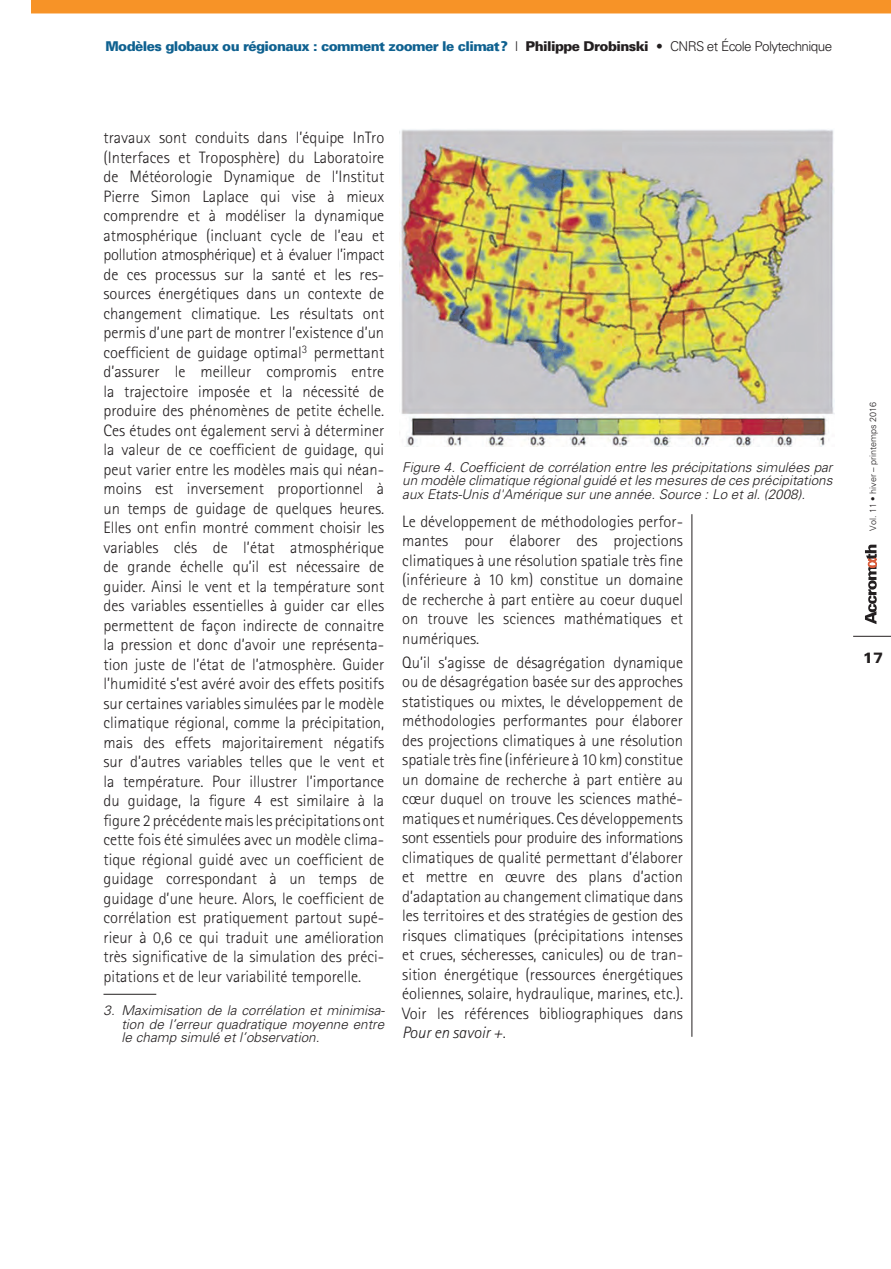
<style>
.page{position:relative;width:891px;height:1269px;background:#fff}
.page>*{position:absolute;margin:0;border:0;box-sizing:border-box;transform-origin:0 0}
.t1{font:300 16.5px/19.5px "Rotis Sans Serif";color:#231f20;text-align:justify}
.t2{font:900 15px "Univers";color:#231f20}
.t3{font:italic 300 13.5px/13.5px "Univers";color:#231f20;text-align:justify}
.t4{font:900 13.5px "Univers";letter-spacing:-.04em;color:#0f6190}
.t5{font:300 9px "Univers";color:#231f20}
.s1{font-weight:300;color:#231f20}
.s2{color:#231f20}
.s3{font-style:italic}
</style>
<div class="page">
<hr style="left:103px;top:994px;width:53px;height:1px;background:#231f20">
<hr style="left:853px;top:636px;width:38px;height:1px;background:#231f20">
<svg style="left:865px;top:545px;width:12px;height:79px"></svg>
<svg style="left:32px;top:0;width:859px;height:14px;background:#f7962e"></svg>
<hr style="left:692px;top:514px;width:1px;height:523px;background:#231f20">
<img style="left:399px;top:129px;width:436px;height:317px">
<p class="t4" style="left:105px;top:38px;width:728px">Modèles globaux ou régionaux : comment zoomer le climat? <span class="s1">|</span> <span class="s2">Philippe Drobinski •</span> <span class="s1">CNRS et École Polytechnique</span></p>
<p class="t1" style="left:103px;top:128px;width:282px">travaux sont conduits dans l’équipe InTro (Interfaces et Troposphère) du Laboratoire de Météorologie Dynamique de l’Institut Pierre Simon Laplace qui vise à mieux comprendre et à modéliser la dynamique atmosphérique (incluant cycle de l’eau et pollution atmosphérique) et à évaluer l’impact de ces processus sur la santé et les res&shy;sources énergétiques dans un contexte de changement climatique. Les résultats ont permis d’une part de montrer l’existence d’un coefficient de guidage optimal<sup>3</sup> permettant d’assurer le meilleur compromis entre la trajectoire imposée et la nécessité de produire des phénomènes de petite échelle.<br>Ces études ont également servi à déterminer la valeur de ce coefficient de guidage, qui peut varier entre les modèles mais qui néan&shy;moins est inversement proportionnel à un temps de guidage de quelques heures.<br>Elles ont enfin montré comment choisir les variables clés de l’état atmosphérique de grande échelle qu’il est nécessaire de guider. Ainsi le vent et la température sont des variables essentielles à guider car elles permettent de façon indirecte de connaitre la pression et donc d’avoir une représenta&shy;tion juste de l’état de l’atmosphère. Guider l’humidité s’est avéré avoir des effets positifs sur certaines variables simulées par le modèle climatique régional, comme la précipitation, mais des effets majoritairement négatifs sur d’autres variables telles que le vent et la température. Pour illustrer l’importance du guidage, la figure 4 est similaire à la figure 2 précédente mais les précipitations ont cette fois été simulées avec un modèle clima&shy;tique régional guidé avec un coefficient de guidage correspondant à un temps de guidage d’une heure. Alors, le coefficient de corrélation est pratiquement partout supé&shy;rieur à 0,6 ce qui traduit une amélioration très significative de la simulation des préci&shy;pitations et de leur variabilité temporelle.</p>
<p class="t3" style="left:121px;top:1003px;width:265px;text-indent:-18px">3. Maximisation de la corrélation et minimisa&shy;tion de l’erreur quadratique moyenne entre le champ simulé et l’observation.</p>
<p class="t3" style="left:402px;top:460px;width:432px">Figure 4. Coefficient de corrélation entre les précipitations simulées par un modèle climatique régional guidé et les mesures de ces précipitations aux Etats-Unis d'Amérique sur une année. Source : Lo et al. (2008).</p>
<p class="t1" style="left:402px;top:511px;width:282px">Le développement de méthodologies perfor&shy;mantes pour élaborer des projections climatiques à une résolution spatiale très fine (inférieure à 10 km) constitue un domaine de recherche à part entière au coeur duquel on trouve les sciences mathématiques et numériques.</p>
<p class="t1" style="left:402px;top:652px;width:282px">Qu’il s’agisse de désagrégation dynamique ou de désagrégation basée sur des approches statistiques ou mixtes, le développement de méthodologies performantes pour élaborer des projections climatiques à une résolution spatiale très fine (inférieure à 10 km) constitue un domaine de recherche à part entière au cœur duquel on trouve les sciences mathé&shy;matiques et numériques. Ces développements sont essentiels pour produire des informations climatiques de qualité permettant d’élaborer et mettre en œuvre des plans d’action d’adaptation au changement climatique dans les territoires et des stratégies de gestion des risques climatiques (précipitations intenses et crues, sécheresses, canicules) ou de tran&shy;sition énergétique (ressources énergétiques éoliennes, solaire, hydraulique, marines, etc.).<br>Voir les références bibliographiques dans <span class="s3">Pour en savoir +</span>.</p>
<p class="t5" style="left:868px;top:531px;width:130px;rotate:-90deg">Vol. 11 • hiver – printemps 2016</p>
<p class="t2" style="left:863px;top:648px;width:22px">17</p>
</div>
